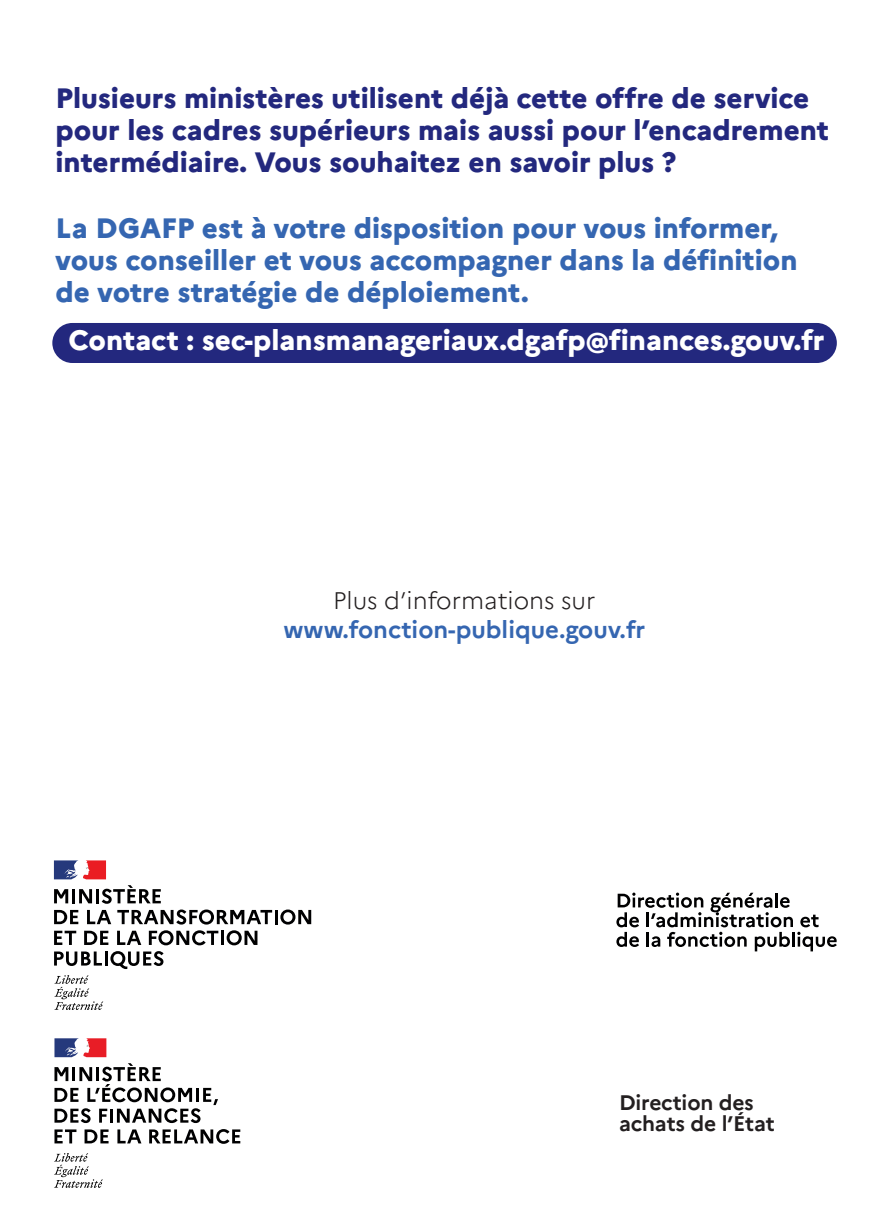
<style>
.page{position:relative;width:876px;height:1225px;background:#fff}
.page>*{position:absolute;margin:0;border:0;box-sizing:border-box;transform-origin:0 0}
.t1{font:800 28px/32px "Marianne";color:#23287e}
.t2{font:800 28px/32px "Marianne";color:#3566b1}
.t3{font:800 28px "Marianne";color:#fff}
.t4{font:700 24px "Marianne";color:#3566b1}
.t5{font:300 24px "Marianne";color:#231f20}
.t6{font:700 21px/21.4px "Marianne";letter-spacing:-.01em;color:#231f20}
</style>
<div class="page">
<svg style="left:616px;top:892px;width:221px;height:59px"></svg>
<svg style="left:54px;top:975px;width:49px;height:35px"></svg>
<svg style="left:54px;top:860px;width:52px;height:19px"></svg>
<svg style="left:54px;top:889px;width:14px;height:14px"></svg>
<hr style="left:72px;top:889px;width:3px;height:14px;background:#000001">
<svg style="left:79px;top:889px;width:13px;height:14px"></svg>
<hr style="left:96px;top:889px;width:3px;height:14px;background:#000001">
<svg style="left:102px;top:885px;width:59px;height:18px"></svg>
<svg style="left:54px;top:910px;width:24px;height:14px"></svg>
<svg style="left:87px;top:910px;width:24px;height:14px"></svg>
<svg style="left:117px;top:909px;width:155px;height:15px"></svg>
<hr style="left:275px;top:910px;width:3px;height:14px;background:#000001">
<svg style="left:280px;top:909px;width:31px;height:15px"></svg>
<svg style="left:54px;top:930px;width:22px;height:15px"></svg>
<svg style="left:84px;top:930px;width:24px;height:15px"></svg>
<svg style="left:117px;top:930px;width:24px;height:15px"></svg>
<svg style="left:149px;top:930px;width:69px;height:15px"></svg>
<hr style="left:221px;top:930px;width:3px;height:15px;background:#000001">
<svg style="left:227px;top:930px;width:30px;height:15px"></svg>
<svg style="left:54px;top:951px;width:110px;height:18px"></svg>
<svg style="left:54px;top:1063px;width:164px;height:60px"></svg>
<svg style="left:54px;top:1129px;width:22px;height:14px"></svg>
<svg style="left:85px;top:1129px;width:24px;height:14px"></svg>
<svg style="left:117px;top:1129px;width:24px;height:14px"></svg>
<svg style="left:149px;top:1129px;width:91px;height:14px"></svg>
<svg style="left:54px;top:1038px;width:52px;height:19px"></svg>
<svg style="left:54px;top:1153px;width:49px;height:34px"></svg>
<div style="left:52px;top:323px;width:785px;height:40px;background:#23287e;border-radius:20px"></div>
<p class="t1" style="left:56px;top:82px;width:775px">Plusieurs ministères utilisent déjà cette offre de service pour les cadres supérieurs mais aussi pour l’encadrement intermédiaire. Vous souhaitez en savoir plus ?</p>
<p class="t2" style="left:56px;top:212px;width:744px">La DGAFP est à votre disposition pour vous informer, vous conseiller et vous accompagner dans la définition de votre stratégie de déploiement.</p>
<p class="t3" style="left:68px;top:323px;width:757px">Contact : sec-plansmanageriaux.dgafp@finances.gouv.fr</p>
<p class="t5" style="left:333px;top:586px;width:264px">Plus d’informations sur</p>
<p class="t4" style="left:284px;top:614px;width:363px">www.fonction-publique.gouv.fr</p>
<p class="t6" style="left:619px;top:1091px;width:157px">Direction des achats de l’État</p>
</div>
